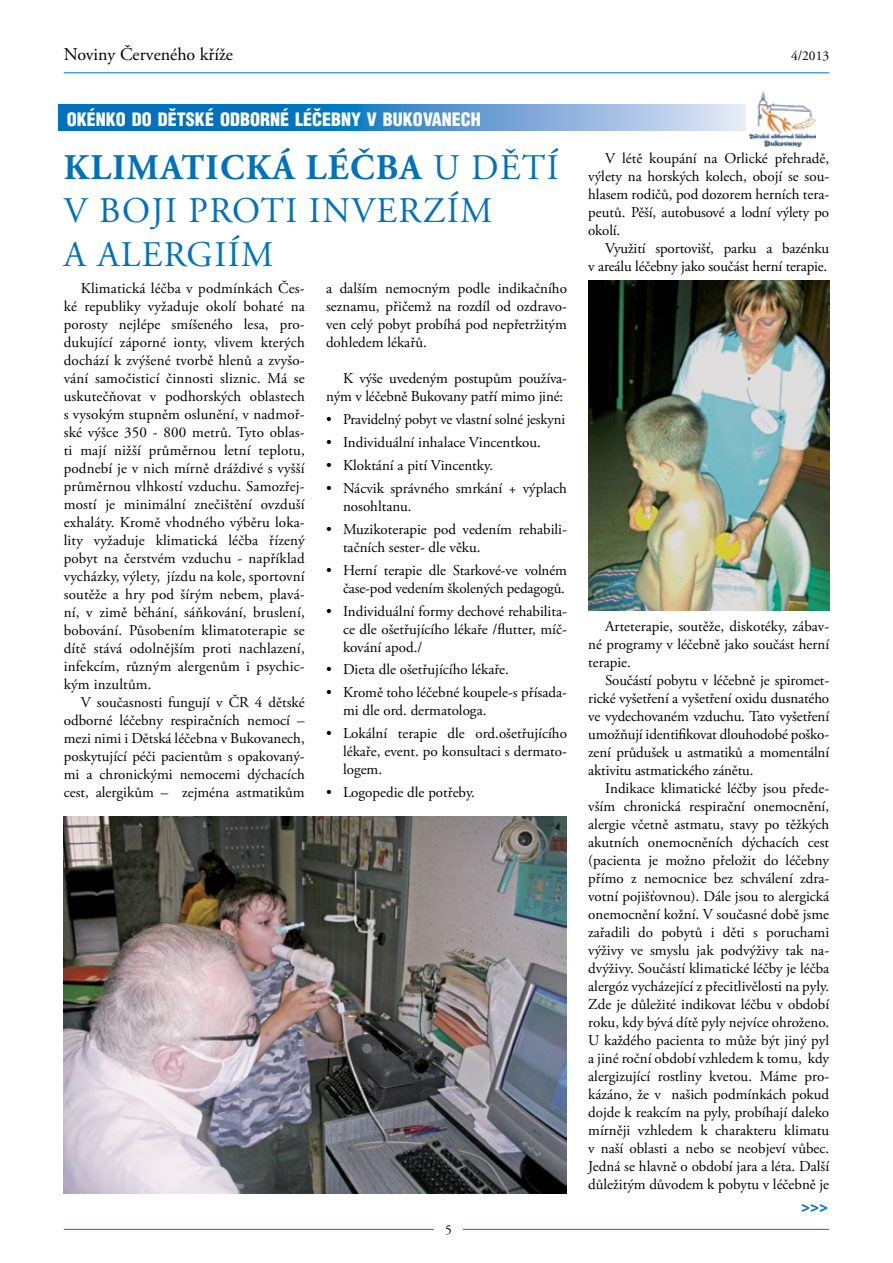
<style>
.page{position:relative;width:893px;height:1263px;background:#fff}
.page>*{position:absolute;margin:0;border:0;box-sizing:border-box;transform-origin:0 0}
.t1{font:36px/43.2px "Adobe Garamond Pro";letter-spacing:.04em;color:#0071bc}
.t2{font:900 18px "Switzerland Cond";color:#fff}
.t3{font:18px "Adobe Garamond Pro";color:#000}
.t4{font:15px/18px "Adobe Garamond Pro";color:#000;text-align:justify}
.t5{font:900 15px "Myriad Pro";color:#0770b0}
.t6{font:13.5px "Adobe Garamond Pro";color:#000}
.s1{font-weight:700}
</style>
<div class="page">
<hr style="left:64px;top:72px;width:765px;height:1px;background:#0071bc">
<hr style="left:64px;top:1229px;width:765px;height:1px;background:#0071bc">
<div style="left:434px;top:1217px;width:29px;height:25px;background:#fff"></div>
<img style="left:64px;top:816px;width:503px;height:378px">
<img style="left:588px;top:281px;width:241px;height:330px">
<svg style="left:58px;top:105px;width:758px;height:25px;background:#4c95ce"></svg>
<div style="left:746px;top:92px;width:69px;height:54px;background:#fff"></div>
<img style="left:750px;top:92px;width:65px;height:54px">
<p class="t3" style="left:64px;top:43px;width:171px">Noviny Červeného kříže</p>
<p class="t6" style="left:791px;top:47px;width:40px">4/2013</p>
<p class="t2" style="left:67px;top:108px;width:11px">OKÉNKO</p>
<p class="t2" style="left:132px;top:108px;width:351px">DODĚTSKÉ ODBORNÉ LÉČEBNY V BUKOVANECH</p>
<h1 class="t1" style="left:64px;top:147px;width:497px"><span class="s1">KLIMATICKÁ LÉČBA</span> U DĚTÍ<br>V BOJI PROTI INVERZÍM<br>A ALERGIÍM</h1>
<p class="t4" style="left:64px;top:280px;width:243px;text-indent:17px">Klimatická léčba v podmínkách Čes&shy;ké republiky vyžaduje okolí bohaté na porosty nejlépe smíšeného lesa, pro&shy;dukující záporné ionty, vlivem kterých dochází k zvýšené tvorbě hlenů a zvyšo&shy;vání samočisticí činnosti sliznic. Má se uskutečňovat v podhorských oblastech s vysokým stupněm oslunění, v nadmoř&shy;ské výšce 350 - 800 metrů. Tyto oblas&shy;ti mají nižší průměrnou letní teplotu, podnebí je v nich mírně dráždivé s vyšší průměrnou vlhkostí vzduchu. Samozřej&shy;mostí je minimální znečištění ovzduší exhaláty. Kromě vhodného výběru loka&shy;lity vyžaduje klimatická léčba řízený pobyt na čerstvém vzduchu - například vycházky, výlety, jízdu na kole, sportovní soutěže a hry pod šírým nebem, plavá&shy;ní, v zimě běhání, sáňkování, bruslení, bobování. Působením klimatoterapie se dítě stává odolnějším proti nachlazení, infekcím, různým alergenům i psychic&shy;kým inzultům.</p>
<p class="t4" style="left:64px;top:694px;width:242px;text-indent:17px">V současnosti fungují v ČR 4 dětské odborné léčebny respiračních nemocí – mezi nimi i Dětská léčebna v Bukovanech, poskytující péči pacientům s opakovaný&shy;mi a chronickými nemocemi dýchacích cest, alergikům – zejména astmatikům</p>
<p class="t4" style="left:326px;top:280px;width:242px">a dalším nemocným podle indikačního seznamu, přičemž na rozdíl od ozdravo&shy;ven celý pobyt probíhá pod nepřetržitým dohledem lékařů.</p>
<p class="t4" style="left:326px;top:370px;width:242px;text-align:right">K výše uvedeným postupům používa&shy;ným v léčebně Bukovany patří mimo jiné:</p>
<p class="t4" style="left:326px;top:411px;width:241px">• Pravidelný pobyt ve vlastní solné jeskyni</p>
<p class="t4" style="left:326px;top:434px;width:216px">• Individuální inhalace Vincentkou.</p>
<p class="t4" style="left:326px;top:457px;width:169px">• Kloktání a pití Vincentky.</p>
<p class="t4" style="left:343px;top:480px;width:225px;text-indent:-17px">• Nácvik správného smrkání + výplach nosohltanu.</p>
<p class="t4" style="left:343px;top:520px;width:225px;text-indent:-17px">• Muzikoterapie pod vedením rehabili&shy;tačních sester- dle věku.</p>
<p class="t4" style="left:326px;top:561px;width:242px;text-align:right">• Herní terapie dle Starkové-ve volném čase-pod vedením školených pedagogů.</p>
<p class="t4" style="left:343px;top:602px;width:225px;text-indent:-17px">• Individuální formy dechové rehabilita&shy;ce dle ošetřujícího lékaře /flutter, míč&shy;kování apod./</p>
<p class="t4" style="left:326px;top:661px;width:184px">• Dieta dle ošetřujícího lékaře.</p>
<p class="t4" style="left:343px;top:684px;width:225px;text-indent:-17px">• Kromě toho léčebné koupele-s přísada&shy;mi dle ord. dermatologa.</p>
<p class="t4" style="left:343px;top:725px;width:225px;text-indent:-17px">• Lokální terapie dle ord.ošetřujícího lékaře, event. po konsultaci s dermato&shy;logem.</p>
<p class="t4" style="left:326px;top:784px;width:151px">• Logopedie dle potřeby.</p>
<p class="t4" style="left:588px;top:150px;width:242px;text-indent:17px">V létě koupání na Orlické přehradě, výlety na horských kolech, obojí se sou&shy;hlasem rodičů, pod dozorem herních tera&shy;peutů. Pěší, autobusové a lodní výlety po okolí.</p>
<p class="t4" style="left:588px;top:240px;width:242px;text-align:right">Využití sportovišť, parku a bazénku<br>v areálu léčebny jako součást herní terapie.</p>
<p class="t4" style="left:588px;top:618px;width:242px;text-indent:17px">Arteterapie, soutěže, diskotéky, zábav&shy;né programy v léčebně jako součást herní terapie.</p>
<p class="t4" style="left:588px;top:672px;width:242px;text-indent:17px">Součástí pobytu v léčebně je spiromet&shy;rické vyšetření a vyšetření oxidu dusnatého ve vydechovaném vzduchu. Tato vyšetření umožňují identifikovat dlouhodobé poško&shy;zení průdušek u astmatiků a momentální aktivitu astmatického zánětu.</p>
<p class="t4" style="left:588px;top:780px;width:243px;text-indent:17px">Indikace klimatické léčby jsou přede&shy;vším chronická respirační onemocnění, alergie včetně astmatu, stavy po těžkých akutních onemocněních dýchacích cest (pacienta je možno přeložit do léčebny přímo z nemocnice bez schválení zdra&shy;votní pojišťovnou). Dále jsou to alergická onemocnění kožní. V současné době jsme zařadili do pobytů i děti s poruchami výživy ve smyslu jak podvýživy tak na&shy;dvýživy. Součástí klimatické léčby je léčba alergóz vycházející z přecitlivělosti na pyly.<br>Zde je důležité indikovat léčbu v období roku, kdy bývá dítě pyly nejvíce ohroženo.<br>U každého pacienta to může být jiný pyl a jiné roční období vzhledem k tomu, kdy alergizující rostliny kvetou. Máme pro&shy;kázáno, že v našich podmínkách pokud dojde k reakcím na pyly, probíhají daleko mírněji vzhledem k charakteru klimatu v naší oblasti a nebo se neobjeví vůbec.<br>Jedná se hlavně o období jara a léta. Další důležitým důvodem k pobytu v léčebně je</p>
<p class="t5" style="left:801px;top:1196px;width:28px">&gt;&gt;&gt;</p>
</div>
